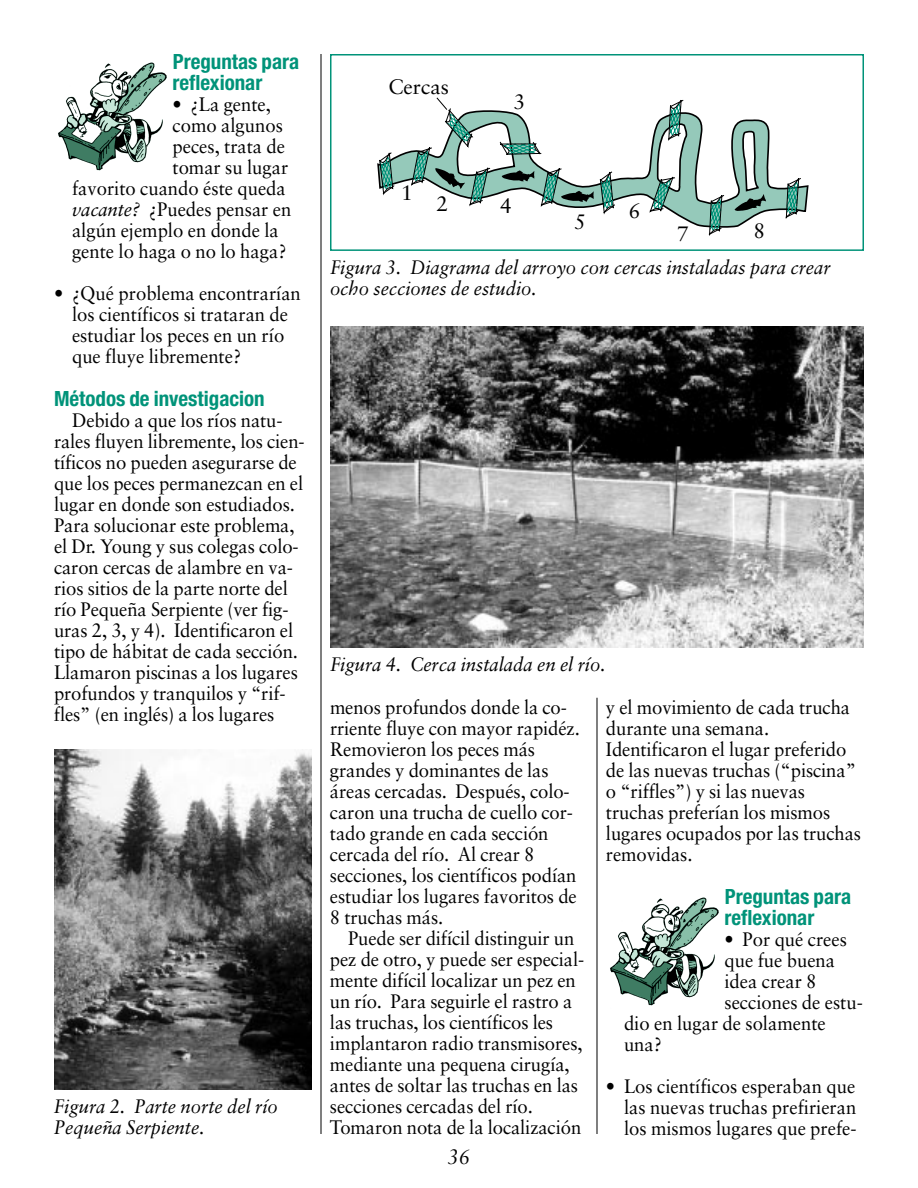
<style>
.page{position:relative;width:918px;height:1188px;background:#fff}
.page>*{position:absolute;margin:0;border:0;box-sizing:border-box;transform-origin:0 0}
.t1{font:700 condensed 21px/21px "Helvetica Neue";color:#009379}
.t2{font:21px "Sabon";color:#000}
.t3{font:italic 21px "Sabon";color:#000;scale:.95 1}
.t4{font:19.5px/21px "Sabon";letter-spacing:-.005em;color:#000;scale:.95 1}
.t5{font:italic 19.5px/21px "Sabon";color:#000;scale:.95 1}
.s1{font-style:italic}
</style>
<div class="page">
<img style="left:54px;top:749px;width:258px;height:341px">
<div style="left:330px;top:54px;width:534px;height:197px;border:2px solid #009379"></div>
<img style="left:58px;top:62px;width:109px;height:109px">
<img style="left:610px;top:897px;width:109px;height:109px">
<hr style="left:321px;top:54px;width:1px;height:1080px;background:#000">
<hr style="left:597px;top:698px;width:1px;height:436px;background:#000">
<svg style="left:377px;top:112px;width:432px;height:116px"></svg>
<svg style="left:784px;top:177px;width:18px;height:42px"></svg>
<svg style="left:708px;top:194px;width:17px;height:42px"></svg>
<svg style="left:378px;top:151px;width:18px;height:59px"></svg>
<svg style="left:649px;top:100px;width:39px;height:117px"></svg>
<svg style="left:734px;top:129px;width:32px;height:82px"></svg>
<svg style="left:410px;top:97px;width:206px;height:131px"></svg>
<img style="left:330px;top:327px;width:534px;height:320px">
<p class="t1" style="left:172px;top:53px;width:128px">Preguntas para reflexionar</p>
<p class="t4" style="left:172px;top:95px;width:105px">• ¿La gente,</p>
<p class="t4" style="left:173px;top:116px;width:118px">como algunos</p>
<p class="t4" style="left:173px;top:137px;width:120px">peces, trata de</p>
<p class="t4" style="left:173px;top:158px;width:123px">tomar su lugar</p>
<p class="t4" style="left:72px;top:179px;width:227px">favorito cuando éste queda</p>
<p class="t4" style="left:72px;top:200px;width:232px"><span class="s1">vacante?</span> ¿Puedes pensar en</p>
<p class="t4" style="left:72px;top:221px;width:219px">algún ejemplo en donde la</p>
<p class="t4" style="left:72px;top:242px;width:227px">gente lo haga o no lo haga?</p>
<p class="t4" style="left:72px;top:284px;width:242px;text-indent:-18px">• ¿Qué problema encontrarían los científicos si trataran de estudiar los peces en un río que fluye libremente?</p>
<p class="t1" style="left:54px;top:390px;width:212px">Métodos de investigacion</p>
<p class="t4" style="left:54px;top:412px;width:265px;text-indent:18px">Debido a que los ríos natu&shy;rales fluyen libremente, los cien&shy;tíficos no pueden asegurarse de que los peces permanezcan en el lugar en donde son estudiados.<br>Para solucionar este problema, el Dr. Young y sus colegas colo&shy;caron cercas de alambre en va&shy;rios sitios de la parte norte del río Pequeña Serpiente (ver fig&shy;uras 2, 3, y 4). Identificaron el tipo de hábitat de cada sección.<br>Llamaron piscinas a los lugares profundos y tranquilos y “rif&shy;fles” (en inglés) a los lugares</p>
<p class="t5" style="left:54px;top:1097px;width:237px">Figura 2. Parte norte del río<br>Pequeña Serpiente.</p>
<p class="t2" style="left:388px;top:78px;width:62px">Cercas</p>
<p class="t2" style="left:401px;top:184px;width:13px">1</p>
<p class="t2" style="left:436px;top:195px;width:13px">2</p>
<p class="t2" style="left:513px;top:93px;width:13px">3</p>
<p class="t2" style="left:500px;top:197px;width:13px">4</p>
<p class="t2" style="left:574px;top:213px;width:13px">5</p>
<p class="t2" style="left:629px;top:202px;width:13px">6</p>
<p class="t2" style="left:677px;top:225px;width:13px">7</p>
<p class="t2" style="left:753px;top:222px;width:13px">8</p>
<p class="t5" style="left:330px;top:258px;width:529px">Figura 3. Diagrama del arroyo con cercas instaladas para crear ocho secciones de estudio.</p>
<p class="t5" style="left:330px;top:656px;width:292px">Figura 4. Cerca instalada en el río.</p>
<p class="t4" style="left:330px;top:698px;width:265px">menos profundos donde la co&shy;rriente fluye con mayor rapidéz.<br>Removieron los peces más grandes y dominantes de las áreas cercadas. Después, colo&shy;caron una trucha de cuello cor&shy;tado grande en cada sección cercada del río. Al crear 8 secciones, los científicos podían estudiar los lugares favoritos de<br>8 truchas más.</p>
<p class="t4" style="left:330px;top:929px;width:269px;text-indent:18px">Puede ser difícil distinguir un pez de otro, y puede ser especial&shy;mente difícil localizar un pez en un río. Para seguirle el rastro a las truchas, los científicos les implantaron radio transmisores, mediante una pequena cirugía, antes de soltar las truchas en las secciones cercadas del río.<br>Tomaron nota de la localización</p>
<p class="t3" style="left:448px;top:1147px;width:25px">36</p>
<p class="t4" style="left:606px;top:698px;width:270px">y el movimiento de cada trucha durante una semana.<br>Identificaron el lugar preferido de las nuevas truchas (“piscina” o “riffles”) y si las nuevas truchas preferían los mismos lugares ocupados por las truchas removidas.</p>
<p class="t1" style="left:724px;top:888px;width:128px">Preguntas para reflexionar</p>
<p class="t4" style="left:724px;top:930px;width:130px">• Por qué crees</p>
<p class="t4" style="left:724px;top:951px;width:118px">que fue buena</p>
<p class="t4" style="left:724px;top:972px;width:98px">idea crear 8</p>
<p class="t4" style="left:724px;top:993px;width:147px">secciones de estu-</p>
<p class="t4" style="left:624px;top:1014px;width:214px">dio en lugar de solamente</p>
<p class="t4" style="left:624px;top:1035px;width:42px">una?</p>
<p class="t4" style="left:624px;top:1077px;width:246px;text-align:justify;text-indent:-18px">• Los científicos esperaban que las nuevas truchas prefirieran los mismos lugares que prefe-</p>
</div>
